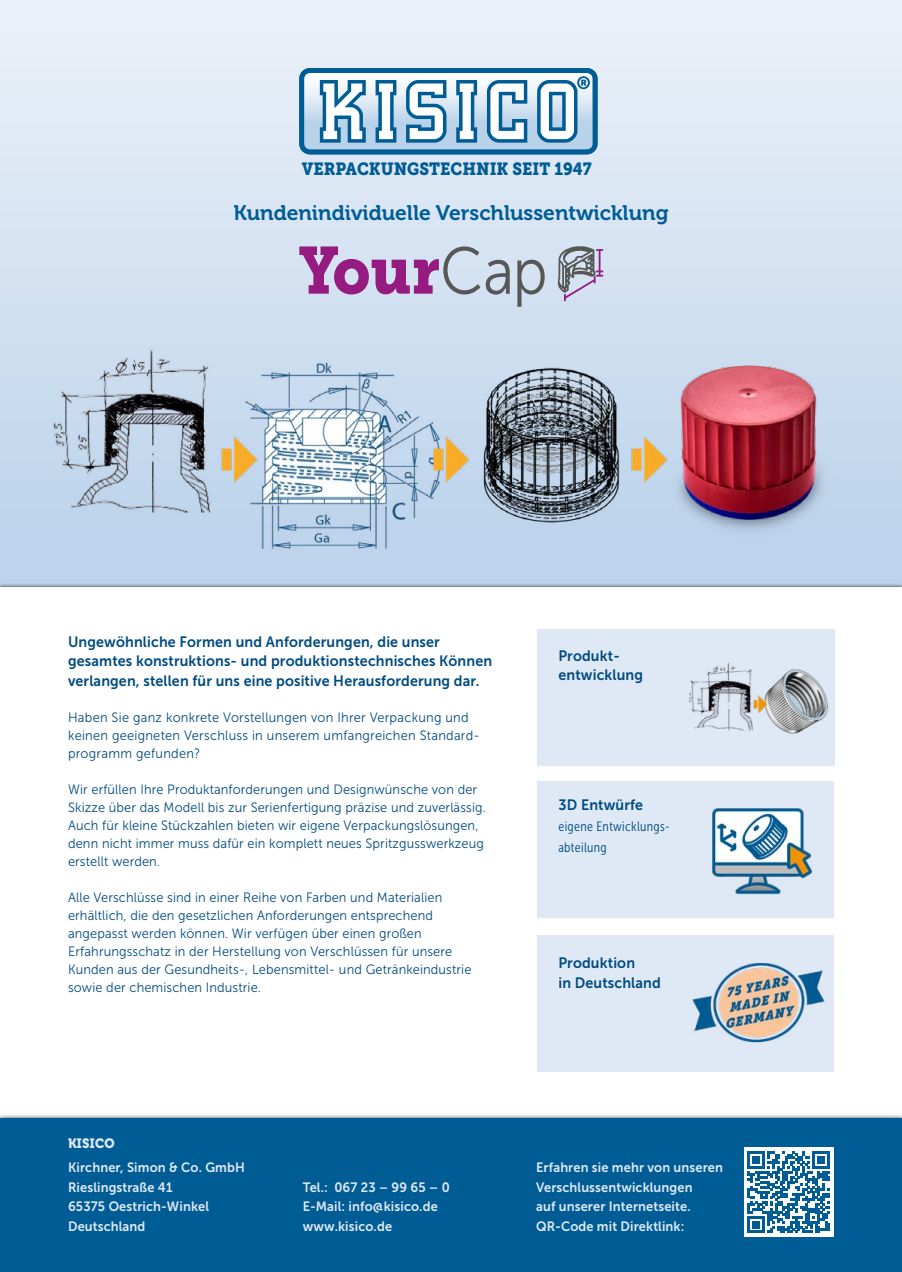
<style>
.page{position:relative;width:902px;height:1272px;background:#fff}
.page>*{position:absolute;margin:0;border:0;box-sizing:border-box;transform-origin:0 0}
.t1{font:21px "Museo 700";color:#005c95}
.t2{font:17.55px "Museo Slab 900";color:#005c95;scale:.9 1}
.t3{font:15px/19.5px "Museo Sans 700";letter-spacing:.01em;color:#004b82;scale:.95 1}
.t4{font:13.5px/18px "Museo Sans 300";letter-spacing:.01em;color:#004b82;scale:.95 1}
.t5{font:13.5px/19.5px "Museo Sans 700";letter-spacing:.01em;color:#dfe9f5;scale:.95 1}
.t6{font:13.5px/21px "Museo Sans Cond 300";letter-spacing:.025em;color:#004b82}
.t7{font:13.5px "Museo 900";letter-spacing:.025em;color:#dfe9f5;scale:.95 1}
</style>
<div class="page">
<div style="left:0;top:0;width:901px;height:589px;background:linear-gradient(to bottom,#ecf1f9,#b8d0ea)"></div>
<div style="left:0;top:587px;width:901px;height:684px;background:#fff"></div>
<svg style="left:299px;top:68px;width:298px;height:86px"></svg>
<img style="left:27px;top:291px;width:840px;height:273px">
<svg style="left:299px;top:246px;width:210px;height:48px;background:#b799c2"></svg>
<svg style="left:517px;top:260px;width:27px;height:47px"></svg>
<svg style="left:557px;top:245px;width:46px;height:56px;background:#abacbd"></svg>
<div style="left:0;top:1114px;width:901px;height:157px;background:#000;opacity:.75"></div>
<div style="left:0;top:1118px;width:901px;height:153px;background:#005c95"></div>
<div style="left:744px;top:1147px;width:89px;height:89px;background:#fff"></div>
<div style="left:537px;top:629px;width:297px;height:136px;background:#dfe9f5"></div>
<div style="left:537px;top:782px;width:296px;height:136px;background:#dfe9f5"></div>
<div style="left:537px;top:935px;width:296px;height:136px;background:#dfe9f5"></div>
<img style="left:692px;top:963px;width:133px;height:80px">
<img style="left:712px;top:808px;width:101px;height:87px">
<img style="left:689px;top:662px;width:139px;height:72px">
<svg style="left:747px;top:1151px;width:82px;height:82px"></svg>
<p class="t2" style="left:302px;top:158px;width:323px">VERPACKUNGSTECHNIK SEIT 1947</p>
<h1 class="t1" style="left:233px;top:201px;width:436px">Kundenindividuelle Verschlussentwicklung</h1>
<p class="t3" style="left:68px;top:631px;width:448px">Ungewöhnliche Formen und Anforderungen, die unser gesamtes konstruktions- und produktionstechnisches Können verlangen, stellen für uns eine positive Herausforderung dar.</p>
<p class="t4" style="left:68px;top:708px;width:435px">Haben Sie ganz konkrete Vorstellungen von Ihrer Verpackung und keinen geeigneten Verschluss in unserem umfangreichen Standard&shy;programm gefunden?</p>
<p class="t4" style="left:68px;top:780px;width:441px">Wir erfüllen Ihre Produktanforderungen und Designwünsche von der Skizze über das Modell bis zur Serienfertigung präzise und zuverlässig.<br>Auch für kleine Stückzahlen bieten wir eigene Verpackungslösungen, denn nicht immer muss dafür ein komplett neues Spritzgusswerkzeug erstellt werden.</p>
<p class="t4" style="left:68px;top:888px;width:426px">Alle Verschlüsse sind in einer Reihe von Farben und Materialien erhältlich, die den gesetzlichen Anforderungen entsprechend angepasst werden können. Wir verfügen über einen großen Erfahrungsschatz in der Herstellung von Verschlüssen für unsere Kunden aus der Gesundheits-, Lebensmittel- und Getränkeindustrie sowie der chemischen Industrie.</p>
<p class="t3" style="left:558px;top:645px;width:91px">Produkt&shy;entwicklung</p>
<p class="t3" style="left:558px;top:795px;width:91px">3D Entwürfe</p>
<p class="t6" style="left:558px;top:816px;width:113px">eigene Entwicklungs&shy;abteilung</p>
<p class="t3" style="left:558px;top:953px;width:109px">Produktion<br>in Deutschland</p>
<p class="t7" style="left:68px;top:1135px;width:51px">KISICO</p>
<p class="t5" style="left:68px;top:1157px;width:188px">Kirchner, Simon &amp; Co. GmbH<br>Rieslingstraße 41<br>65375 Oestrich-Winkel<br>Deutschland</p>
<p class="t5" style="left:303px;top:1177px;width:156px">Tel.: 067 23 – 99 65 – 0<br>E-Mail: info@kisico.de www.kisico.de</p>
<p class="t5" style="left:536px;top:1157px;width:198px">Erfahren sie mehr von unseren<br>Verschlussentwicklungen<br>auf unserer Internetseite.<br>QR-Code mit Direktlink:</p>
</div>
